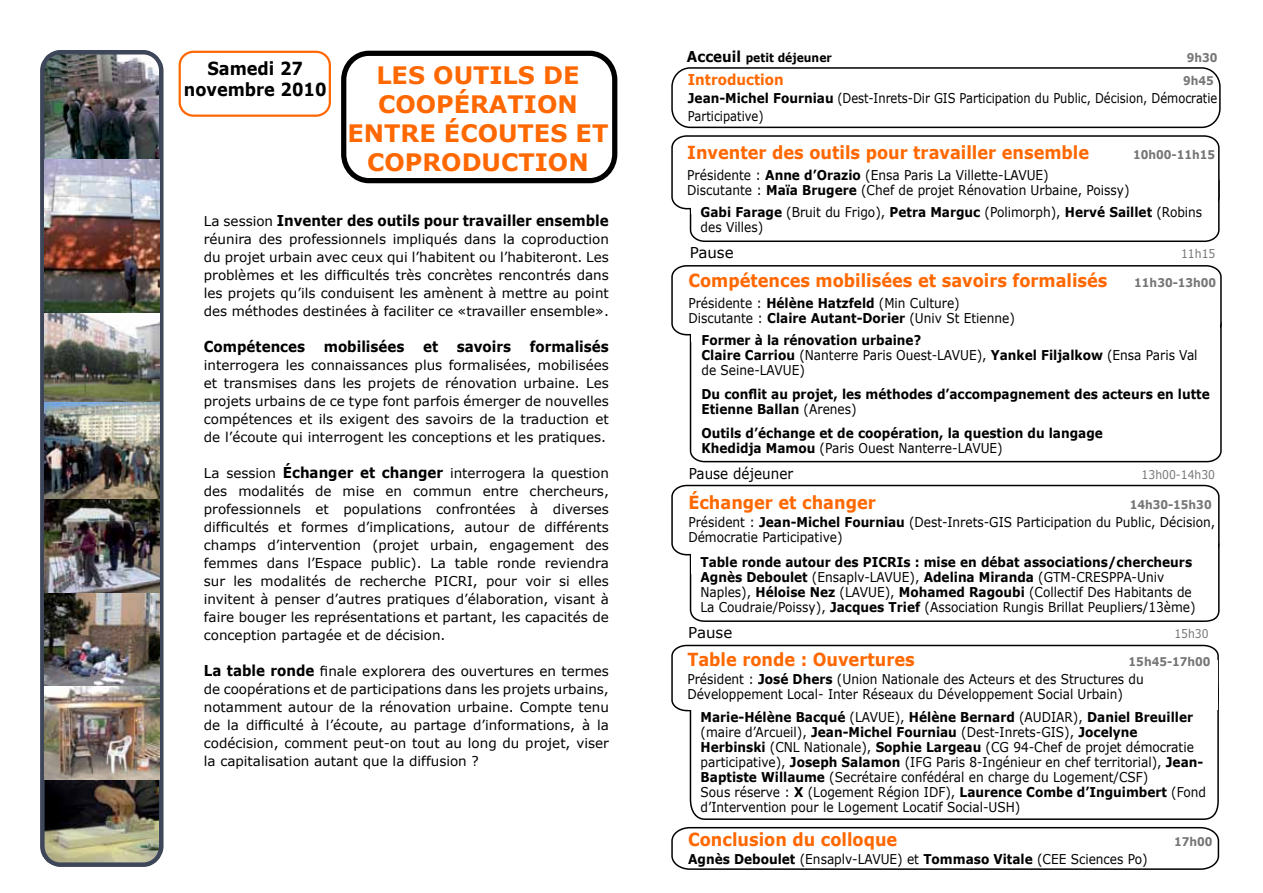
<style>
.page{position:relative;width:1263px;height:893px;background:#fff}
.page>*{position:absolute;margin:0;border:0;box-sizing:border-box;transform-origin:0 0}
.t1{font:700 24px/28.8px "MS Reference Sans Serif";color:#ff6800;text-align:center}
.t2{font:700 18px "MS Reference Sans Serif";color:#ff6800;scale:.9 1}
.t3{font:700 18px/21px "MS Reference Sans Serif";color:#000;text-align:center;scale:.9 1}
.t4{font:700 15px "MS Reference Sans Serif";color:#000;scale:.9 1}
.t5{font:15px "MS Reference Sans Serif";color:#000;scale:.9 1}
.t6{font:700 15px "MS Reference Sans Serif";color:#ff6800;scale:.9 1}
.t7{font:15px "MS Reference Sans Serif";color:#000}
.t8{font:13.5px/18px "MS Reference Sans Serif";color:#000;text-align:justify}
.t9{font:13.5px/15px "MS Reference Sans Serif";color:#000;scale:.9 1}
.t10{font:700 13.5px/15px "MS Reference Sans Serif";color:#000;scale:.9 1}
.t11{font:13.5px/18px "MS Reference Sans Serif";color:#000;scale:.85 1}
.t12{font:700 12px "MS Reference Sans Serif";color:#767676;scale:.9 1}
.t13{font:12px "MS Reference Sans Serif";color:#767676;scale:.9 1}
.t14{font:700 12px "MS Reference Sans Serif";color:#000;scale:.9 1}
.s1{font-weight:400;font-size:13.5px}
.s2{font-weight:700;font-size:15px}
.s3{font-size:15px}
.s4{font-weight:700}
.s5{font-weight:400}
</style>
<div class="page">
<div style="left:671px;top:67px;width:550px;height:61px;border:2px solid #000;border-radius:19px"></div>
<svg style="left:671px;top:644px;width:548px;height:68px"></svg>
<svg style="left:689px;top:667px;width:530px;height:153px"></svg>
<svg style="left:689px;top:336px;width:533px;height:127px"></svg>
<svg style="left:671px;top:265px;width:551px;height:71px"></svg>
<div style="left:691px;top:322px;width:527px;height:19px;background:#fff"></div>
<svg style="left:689px;top:556px;width:531px;height:66px"></svg>
<svg style="left:671px;top:484px;width:549px;height:72px"></svg>
<div style="left:341px;top:51px;width:276px;height:132px;border:5px solid #000;border-radius:26px"></div>
<div style="left:691px;top:545px;width:524px;height:28px;background:#fff"></div>
<img style="left:45px;top:499px;width:114px;height:363px">
<img style="left:45px;top:55px;width:114px;height:104px">
<div style="left:40px;top:50px;width:124px;height:817px;border:4px solid #3e475a;border-radius:18px"></div>
<img style="left:45px;top:299px;width:115px;height:200px">
<svg style="left:42px;top:857px;width:19px;height:10px"></svg>
<svg style="left:144px;top:50px;width:19px;height:13px"></svg>
<svg style="left:145px;top:850px;width:19px;height:17px"></svg>
<svg style="left:41px;top:50px;width:19px;height:12px"></svg>
<img style="left:44px;top:159px;width:115px;height:153px">
<svg style="left:671px;top:135px;width:549px;height:107px"></svg>
<svg style="left:671px;top:826px;width:549px;height:44px"></svg>
<div style="left:691px;top:198px;width:527px;height:15px;background:#fff"></div>
<div style="left:688px;top:661px;width:529px;height:49px;background:#fff"></div>
<div style="left:179px;top:51px;width:152px;height:66px;border:2px solid #ff6800;border-radius:14px"></div>
<div style="left:1214px;top:322px;width:6px;height:20px;background:#fff"></div>
<div style="left:1211px;top:541px;width:7px;height:15px;background:#fff"></div>
<h2 class="t3" style="left:184px;top:57px;width:160px">Samedi 27 novembre 2010</h2>
<h1 class="t1" style="left:347px;top:60px;width:262px">LES OUTILS DE<br>COOPÉRATION<br>ENTRE ÉCOUTES ET<br>COPRODUCTION</h1>
<p class="t4" style="left:204px;top:211px;width:451px"><span class="s1">La session</span> Inventer des outils pour travailler ensemble</p>
<p class="t8" style="left:204px;top:230px;width:407px">réunira des professionnels impliqués dans la coproduction du projet urbain avec ceux qui l’habitent ou l’habiteront. Les problèmes et les difficultés très concrètes rencontrés dans les projets qu’ils conduisent les amènent à mettre au point des méthodes destinées à faciliter ce «travailler ensemble».</p>
<p class="t4" style="left:204px;top:337px;width:452px">Compétences mobilisées et savoirs formalisés</p>
<p class="t8" style="left:204px;top:356px;width:406px">interrogera les connaissances plus formalisées, mobilisées et transmises dans les projets de rénovation urbaine. Les projets urbains de ce type font parfois émerger de nouvelles compétences et ils exigent des savoirs de la traduction et de l’écoute qui interrogent les conceptions et les pratiques.</p>
<p class="t8" style="left:204px;top:464px;width:407px">La session <span class="s2">échanger et changer</span> interrogera la question des modalités de mise en commun entre chercheurs, professionnels et populations confrontées à diverses difficultés et formes d’implications, autour de différents champs d’intervention (projet urbain, engagement des femmes dans l’Espace public). La table ronde reviendra sur les modalités de recherche PICRI, pour voir si elles invitent à penser d’autres pratiques d’élaboration, visant à faire bouger les représentations et partant, les capacités de conception partagée et de décision.</p>
<p class="t8" style="left:204px;top:662px;width:407px"><span class="s2">La table ronde</span> finale explorera des ouvertures en termes de coopérations et de participations dans les projets urbains, notamment autour de la rénovation urbaine. Compte tenu de la difficulté à l’écoute, au partage d’informations, à la codécision, comment peut-on tout au long du projet, viser la capitalisation autant que la diffusion ?</p>
<p class="t14" style="left:687px;top:50px;width:163px"><span class="s3">Acceuil</span> petit déjeuner</p>
<p class="t12" style="left:1187px;top:50px;width:36px">9h30</p>
<p class="t6" style="left:688px;top:70px;width:108px">Introduction</p>
<p class="t12" style="left:1183px;top:73px;width:36px">9h45</p>
<p class="t11" style="left:688px;top:89px;width:624px"><span class="s4">Jean-Michel Fourniau</span> (Dest-Inrets-Dir GIS Participation du Public, Décision, Démocratie<br>Participative)</p>
<h2 class="t2" style="left:687px;top:141px;width:448px">Inventer des outils pour travailler ensemble</h2>
<p class="t12" style="left:1133px;top:147px;width:93px">10h00-11h15</p>
<p class="t9" style="left:687px;top:167px;width:493px">Présidente : <span class="s4">Anne d’Orazio</span> (Ensa Paris La Villette-LAVUE)<br>Discutante : <span class="s4">Maïa Brugere</span> (Chef de projet Rénovation Urbaine, Poissy)</p>
<p class="t9" style="left:701px;top:205px;width:559px"><span class="s4">Gabi Farage</span> (Bruit du Frigo), <span class="s4">Petra Marguc</span> (Polimorph), <span class="s4">Hervé Saillet</span> (Robins des Villes)</p>
<p class="t7" style="left:690px;top:243px;width:45px">Pause</p>
<p class="t13" style="left:1181px;top:246px;width:40px">11h15</p>
<h2 class="t2" style="left:688px;top:269px;width:467px">Compétences mobilisées et savoirs formalisés</h2>
<p class="t12" style="left:1134px;top:275px;width:93px">11h30-13h00</p>
<p class="t9" style="left:688px;top:295px;width:364px">Présidente : <span class="s4">Hélène Hatzfeld</span> (Min Culture)<br>Discutante : <span class="s4">Claire Autant-Dorier</span> (Univ St Etienne)</p>
<p class="t10" style="left:701px;top:332px;width:553px">Former à la rénovation urbaine?<br>Claire Carriou <span class="s5">(Nanterre Paris Ouest-LAVUE),</span> Yankel Filjalkow <span class="s5">(Ensa Paris Val de Seine-LAVUE)</span></p>
<p class="t10" style="left:701px;top:386px;width:566px">Du conflit au projet, les méthodes d’accompagnement des acteurs en lutte<br>Etienne Ballan <span class="s5">(Arenes)</span></p>
<p class="t10" style="left:701px;top:425px;width:447px">Outils d’échange et de coopération, la question du langage<br>Khedidja Mamou <span class="s5">(Paris Ouest Nanterre-LAVUE)</span></p>
<p class="t5" style="left:689px;top:464px;width:117px">Pause déjeuner</p>
<p class="t13" style="left:1141px;top:467px;width:83px">13h00-14h30</p>
<h2 class="t2" style="left:688px;top:491px;width:210px">échanger et changer</h2>
<p class="t12" style="left:1130px;top:497px;width:93px">14h30-15h30</p>
<p class="t9" style="left:688px;top:514px;width:587px">Président : <span class="s4">Jean-Michel Fourniau</span> (Dest-Inrets-GIS Participation du Public, Décision,<br>Démocratie Participative)</p>
<p class="t9" style="left:700px;top:554px;width:552px"><span class="s4">Table ronde autour des PICRIs : mise en débat associations/chercheurs Agnès Deboulet</span> (Ensaplv-LAVUE), <span class="s4">Adelina Miranda</span> (GTM-CRESPPA-Univ Naples), <span class="s4">Héloise Nez</span> (LAVUE), <span class="s4">Mohamed Ragoubi</span> (Collectif Des Habitants de La Coudraie/Poissy), <span class="s4">Jacques Trief</span> (Association Rungis Brillat Peupliers/13ème)</p>
<p class="t7" style="left:688px;top:623px;width:45px">Pause</p>
<p class="t13" style="left:1174px;top:626px;width:40px">15h30</p>
<h2 class="t2" style="left:687px;top:648px;width:254px">Table ronde : Ouvertures</h2>
<p class="t12" style="left:1128px;top:654px;width:93px">15h45-17h00</p>
<p class="t9" style="left:687px;top:671px;width:509px">Président : <span class="s4">José Dhers</span> (Union Nationale des Acteurs et des Structures du<br>Développement Local- Inter Réseaux du Développement Social Urbain)</p>
<p class="t9" style="left:701px;top:709px;width:563px"><span class="s4">Marie-Hélène Bacqué</span> (LAVUE), <span class="s4">Hélène Bernard</span> (AUDIAR), <span class="s4">Daniel Breuiller </span>(maire d’Arcueil), <span class="s4">Jean-Michel Fourniau</span> (Dest-Inrets-GIS), <span class="s4">Jocelyne<br>Herbinski</span> (CNL Nationale), <span class="s4">Sophie Largeau</span> (CG 94-Chef de projet démocratie participative), <span class="s4">Joseph Salamon</span> (IFG Paris 8-Ingénieur en chef territorial), <span class="s4">Jean-Baptiste Willaume</span> (Secrétaire confédéral en charge du Logement/CSF)<br>Sous réserve : <span class="s4">X</span> (Logement Région IDF), <span class="s4">Laurence Combe d’Inguimbert</span> (Fond d’Intervention pour le Logement Locatif Social-USH)</p>
<h2 class="t2" style="left:688px;top:828px;width:234px">Conclusion du colloque</h2>
<p class="t12" style="left:1174px;top:834px;width:44px">17h00</p>
<p class="t9" style="left:688px;top:851px;width:512px"><span class="s4">Agnès Deboulet</span> (Ensaplv-LAVUE) et <span class="s4">Tommaso Vitale</span> (CEE Sciences Po)</p>
</div>
